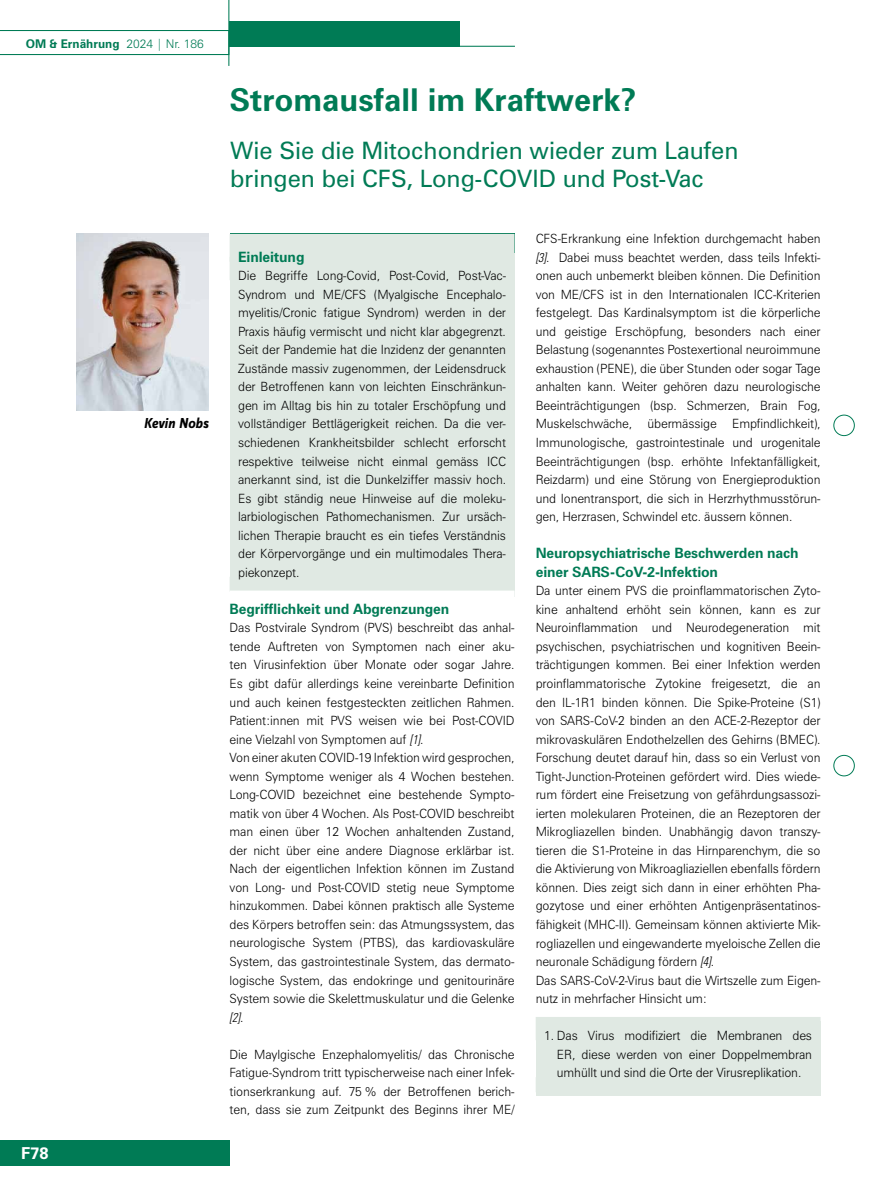
<style>
.page{position:relative;width:893px;height:1191px;background:#fff}
.page>*{position:absolute;margin:0;border:0;box-sizing:border-box;transform-origin:0 0}
.t1{font:700 31.5px "Zurich BT";color:#007b55}
.t2{font:24px/28.5px "Zurich BT";color:#007b55}
.t3{font:700 16.5px "Zurich BT";color:#fff}
.t4{font:italic 700 15px "Zine Sans Dis";color:#000;scale:.95 1}
.t5{font:700 14.25px/18.6px "Zurich BT";letter-spacing:-.01em;color:#007b55}
.t6{font:300 12.75px/18.6px "Zurich BT";letter-spacing:-.01em;color:#000;text-align:justify;scale:.95 1}
.t7{font:italic 300 condensed 12.75px "Univers";color:#000;scale:.95 1}
.t8{font:700 12px "Zurich BT";color:#007b55}
.s1{font-weight:300}
.s2{font-family:"Univers";font-style:italic;font-stretch:condensed}
.s3{font-family:"Zurich BT";font-style:normal;font-stretch:normal}
</style>
<div class="page">
<svg style="left:0;top:30px;width:228px;height:25px"></svg>
<div style="left:229px;top:21px;width:230px;height:26px;background:#007b55"></div>
<hr style="left:228px;top:0;width:1px;height:66px;background:#007b55">
<hr style="left:457px;top:46px;width:58px;height:1px;background:#007b55">
<div style="left:536px;top:1021px;width:285px;height:74px;background:#e0e9e3"></div>
<div style="left:230px;top:233px;width:284px;height:31px;background:#1a8765"></div>
<div style="left:230px;top:234px;width:284px;height:28px;background:#e0e9e3"></div>
<div style="left:230px;top:253px;width:284px;height:344px;background:#e0e9e3"></div>
<div style="left:230px;top:590px;width:284px;height:24px;background:#fff"></div>
<div style="left:536px;top:1017px;width:285px;height:23px;background:#e0e9e3"></div>
<img style="left:77px;top:234px;width:131px;height:176px">
<div style="left:0;top:1140px;width:230px;height:25px;background:#007b55"></div>
<div style="left:833px;top:415px;width:22px;height:21px;border:1px solid #007b55;border-radius:50%"></div>
<div style="left:833px;top:755px;width:22px;height:21px;border:1px solid #007b55;border-radius:50%"></div>
<p class="t8" style="left:26px;top:36px;width:180px">OM &amp; Ernährung <span class="s1">2024 | Nr. 186</span></p>
<p class="t4" style="left:144px;top:416px;width:69px">Kevin Nobs</p>
<p class="t3" style="left:21px;top:1143px;width:29px">F78</p>
<h1 class="t1" style="left:229px;top:80px;width:408px">Stromausfall im Kraftwerk?</h1>
<h2 class="t2" style="left:230px;top:136px;width:510px">Wie Sie die Mitochondrien wieder zum Laufen bringen bei CFS, Long-COVID und Post-Vac</h2>
<p class="t5" style="left:238px;top:247px;width:68px">Einleitung</p>
<p class="t6" style="left:238px;top:266px;width:284px">Die Begriffe Long-Covid, Post-Covid, Post-Vac-Syndrom und ME/CFS (Myalgische Encephalo&shy;myelitis/Cronic fatigue Syndrom) werden in der Praxis häufig vermischt und nicht klar abgegrenzt.<br>Seit der Pandemie hat die Inzidenz der genannten Zustände massiv zugenommen, der Leidensdruck der Betroffenen kann von leichten Einschränkun&shy;gen im Alltag bis hin zu totaler Erschöpfung und vollständiger Bettlägerigkeit reichen. Da die ver&shy;schiedenen Krankheitsbilder schlecht erforscht respektive teilweise nicht einmal gemäss ICC anerkannt sind, ist die Dunkelziffer massiv hoch.<br>Es gibt ständig neue Hinweise auf die moleku&shy;larbiologischen Pathomechanismen. Zur ursäch&shy;lichen Therapie braucht es ein tiefes Verständnis der Körpervorgänge und ein multimodales Thera&shy;piekonzept.</p>
<p class="t5" style="left:230px;top:599px;width:221px">Begrifflichkeit und Abgrenzungen</p>
<p class="t6" style="left:230px;top:618px;width:301px;text-align:left">Das Postvirale Syndrom (PVS) beschreibt das anhal&shy;tende Auftreten von Symptomen nach einer aku&shy;ten Virusinfektion über Monate oder sogar Jahre.<br>Es gibt dafür allerdings keine vereinbarte Definition und auch keinen festgesteckten zeitlichen Rahmen.<br>Patient:innen mit PVS weisen wie bei Post-COVID eine Vielzahl von Symptomen auf <span class="s2">[1]</span>.<br>Von einer akuten COVID-19 Infektion wird gesprochen, wenn Symptome weniger als 4 Wochen bestehen.<br>Long-COVID bezeichnet eine bestehende Sympto&shy;matik von über 4 Wochen. Als Post-COVID beschreibt man einen über 12 Wochen anhaltenden Zustand, der nicht über eine andere Diagnose erklärbar ist.<br>Nach der eigentlichen Infektion können im Zustand von Long- und Post-COVID stetig neue Symptome hinzukommen. Dabei können praktisch alle Systeme des Körpers betroffen sein: das Atmungssystem, das neurologische System (PTBS), das kardiovaskuläre System, das gastrointestinale System, das dermato&shy;logische System, das endokringe und genitourinäre System sowie die Skelettmuskulatur und die Gelenke</p>
<p class="t7" style="left:230px;top:1009px;width:16px">[2]<span class="s3">.</span></p>
<p class="t6" style="left:230px;top:1044px;width:301px">Die Maylgische Enzephalomyelitis/ das Chronische Fatigue-Syndrom tritt typischerweise nach einer Infek&shy;tionserkrankung auf. 75 % der Betroffenen berich&shy;ten, dass sie zum Zeitpunkt des Beginns ihrer ME/</p>
<p class="t6" style="left:536px;top:229px;width:301px">CFS-Erkrankung eine Infektion durchgemacht haben <span class="s2">[3]</span>. Dabei muss beachtet werden, dass teils Infekti&shy;onen auch unbemerkt bleiben können. Die Definition von ME/CFS ist in den Internationalen ICC-Kriterien festgelegt. Das Kardinalsymptom ist die körperliche und geistige Erschöpfung, besonders nach einer Belastung (sogenanntes Postexertional neuroimmune exhaustion (PENE), die über Stunden oder sogar Tage anhalten kann. Weiter gehören dazu neurologische Beeinträchtigungen (bsp. Schmerzen, Brain Fog, Muskelschwäche, übermässige Empfindlichkeit), Immunologische, gastrointestinale und urogenitale Beeinträchtigungen (bsp. erhöhte Infektanfälligkeit, Reizdarm) und eine Störung von Energieproduktion und Ionentransport, die sich in Herzrhythmusstörun&shy;gen, Herzrasen, Schwindel etc. äussern können.</p>
<p class="t5" style="left:536px;top:544px;width:265px">Neuropsychiatrische Beschwerden nach einer SARS-CoV-2-Infektion</p>
<p class="t6" style="left:536px;top:581px;width:301px;text-align:left">Da unter einem PVS die proinflammatorischen Zyto&shy;kine anhaltend erhöht sein können, kann es zur Neuroinflammation und Neurodegeneration mit psychischen, psychiatrischen und kognitiven Beein&shy;trächtigungen kommen. Bei einer Infektion werden proinflammatorische Zytokine freigesetzt, die an den IL-1R1 binden können. Die Spike-Proteine (S1) von SARS-CoV-2 binden an den ACE-2-Rezeptor der mikrovaskulären Endothelzellen des Gehirns (BMEC).<br>Forschung deutet darauf hin, dass so ein Verlust von Tight-Junction-Proteinen gefördert wird. Dies wiede&shy;rum fördert eine Freisetzung von gefährdungsassozi&shy;ierten molekularen Proteinen, die an Rezeptoren der Mikrogliazellen binden. Unabhängig davon transzy&shy;tieren die S1-Proteine in das Hirnparenchym, die so die Aktivierung von Mikroagliaziellen ebenfalls fördern können. Dies zeigt sich dann in einer erhöhten Pha&shy;gozytose und einer erhöhten Antigenpräsentatinos&shy;fähigkeit (MHC-II). Gemeinsam können aktivierte Mik&shy;rogliazellen und eingewanderte myeloische Zellen die neuronale Schädigung fördern <span class="s2">[4]</span>.<br>Das SARS-CoV-2-Virus baut die Wirtszelle zum Eigen&shy;nutz in mehrfacher Hinsicht um:</p>
<p class="t6" style="left:557px;top:1026px;width:270px;text-indent:-13px">1. Das Virus modifiziert die Membranen des ER, diese werden von einer Doppelmembran umhüllt und sind die Orte der Virusreplikation.</p>
</div>
